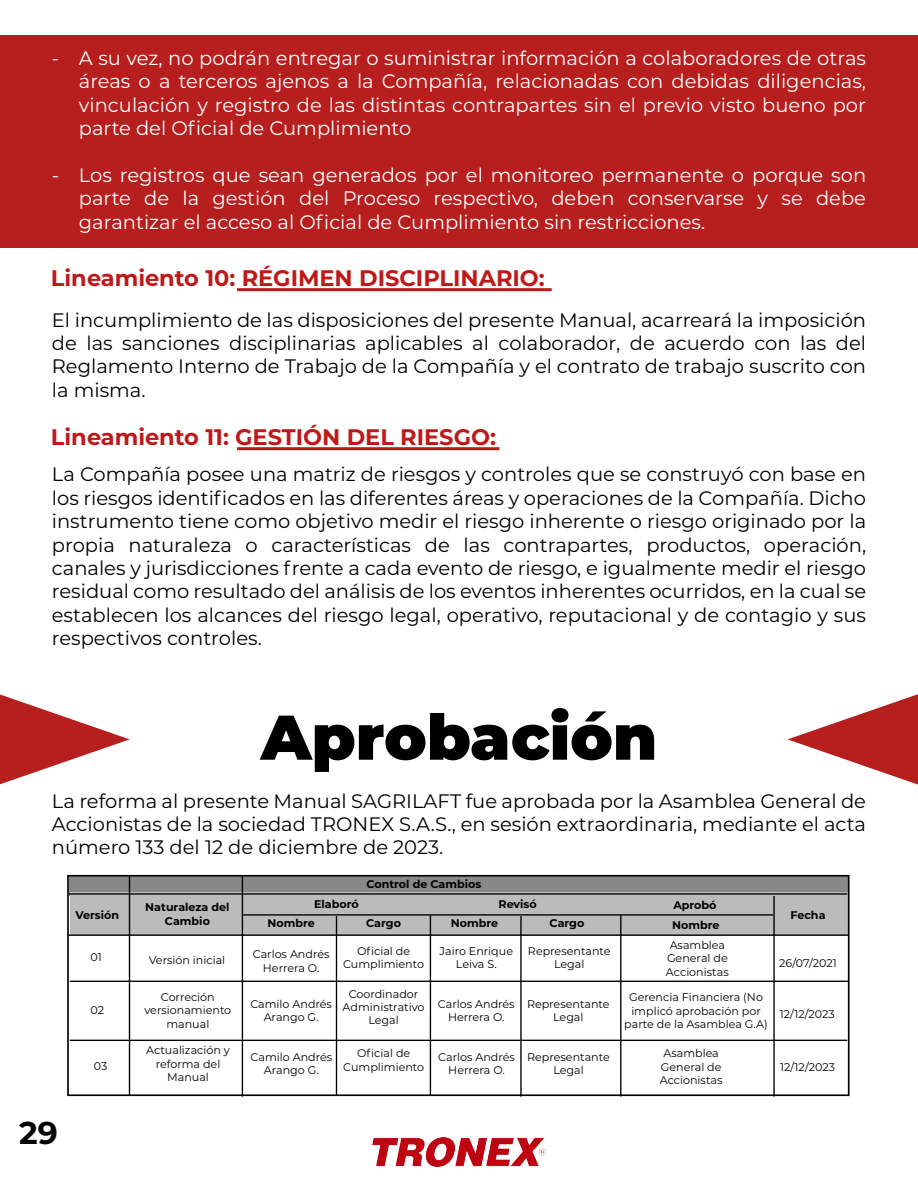
<style>
.page{position:relative;width:918px;height:1188px;background:#fff}
.page>*{position:absolute;margin:0;border:0;box-sizing:border-box;transform-origin:0 0}
.t1{font:900 63px "Montserrat";color:#000}
.t2{font:700 31.5px "Montserrat";color:#000}
.t3{font:700 22.5px "Montserrat";color:#bf1818}
.t4{font:19.5px/23.4px "Montserrat";color:#000;text-align:justify}
.t5{font:19.5px/23.4px "Montserrat";color:#fff;text-align:justify}
.t6{font:11.1px/13.4px "Montserrat";color:#000;text-align:center}
.t7{font:700 11.1px/13.4px "Montserrat";color:#000;text-align:center}
</style>
<div class="page">
<div style="left:0;top:35px;width:918px;height:212px;background:#b71e1e"></div>
<svg style="left:0;top:694px;width:130px;height:90px"></svg>
<svg style="left:788px;top:694px;width:130px;height:91px"></svg>
<hr style="left:237px;top:288px;width:315px;height:3px;background:#bf1818">
<hr style="left:237px;top:447px;width:262px;height:3px;background:#bf1818">
<img style="left:373px;top:1137px;width:172px;height:29px">
<div style="left:69px;top:875px;width:778px;height:21px;background:#898888"></div>
<div style="left:70px;top:893px;width:779px;height:43px;background:#bcbbbb"></div>
<div style="left:67px;top:875px;width:783px;height:221px;border:2px solid #000"></div>
<hr style="left:69px;top:893px;width:778px;height:2px;background:#000">
<hr style="left:68px;top:934px;width:781px;height:2px;background:#000">
<hr style="left:70px;top:981px;width:779px;height:1px;background:#000">
<hr style="left:70px;top:1040px;width:777px;height:1px;background:#000">
<hr style="left:129px;top:875px;width:1px;height:220px;background:#000">
<hr style="left:242px;top:876px;width:1px;height:221px;background:#000">
<hr style="left:336px;top:916px;width:1px;height:179px;background:#000">
<hr style="left:430px;top:915px;width:1px;height:180px;background:#000">
<hr style="left:520px;top:916px;width:2px;height:181px;background:#000">
<hr style="left:620px;top:915px;width:1px;height:182px;background:#000">
<hr style="left:773px;top:896px;width:2px;height:201px;background:#000">
<hr style="left:243px;top:914px;width:530px;height:2px;background:#000">
<p class="t5" style="left:79px;top:46px;width:789px;text-indent:-27px">- A su vez, no podrán entregar o suministrar información a colaboradores de otras áreas o a terceros ajenos a la Compañía, relacionadas con debidas diligencias, vinculación y registro de las distintas contrapartes sin el previo visto bueno por parte del Oficial de Cumplimiento</p>
<p class="t5" style="left:79px;top:163px;width:789px;text-indent:-27px">- Los registros que sean generados por el monitoreo permanente o porque son parte de la gestión del Proceso respectivo, deben conservarse y se debe garantizar el acceso al Oficial de Cumplimiento sin restricciones.</p>
<p class="t3" style="left:51px;top:261px;width:495px">Lineamiento 10: RÉGIMEN DISCIPLINARIO:</p>
<p class="t4" style="left:52px;top:307px;width:816px">El incumplimiento de las disposiciones del presente Manual, acarreará la imposición de las sanciones disciplinarias aplicables al colaborador, de acuerdo con las del Reglamento Interno de Trabajo de la Compañía y el contrato de trabajo suscrito con la misma.</p>
<p class="t3" style="left:51px;top:420px;width:446px">Lineamiento 11: GESTIÓN DEL RIESGO:</p>
<p class="t4" style="left:52px;top:462px;width:816px">La Compañía posee una matriz de riesgos y controles que se construyó con base en los riesgos identificados en las diferentes áreas y operaciones de la Compañía. Dicho instrumento tiene como objetivo medir el riesgo inherente o riesgo originado por la propia naturaleza o características de las contrapartes, productos, operación, canales y jurisdicciones frente a cada evento de riesgo, e igualmente medir el riesgo residual como resultado del análisis de los eventos inherentes ocurridos, en la cual se establecen los alcances del riesgo legal, operativo, reputacional y de contagio y sus respectivos controles.</p>
<h1 class="t1" style="left:261px;top:690px;width:398px">Aprobación</h1>
<p class="t4" style="left:52px;top:788px;width:816px">La reforma al presente Manual SAGRILAFT fue aprobada por la Asamblea General de Accionistas de la sociedad TRONEX S.A.S., en sesión extraordinaria, mediante el acta número 133 del 12 de diciembre de 2023.</p>
<h2 class="t2" style="left:19px;top:1110px;width:40px">29</h2>
<p class="t7" style="left:366px;top:877px;width:116px">Control de Cambios</p>
<p class="t7" style="left:145px;top:900px;width:86px">Naturaleza del<br>Cambio</p>
<p class="t7" style="left:268px;top:894px;width:93px;line-height:19px;text-align:left;text-indent:47px">Elaboró<br>Nombre</p>
<p class="t7" style="left:499px;top:897px;width:40px">Revisó</p>
<p class="t7" style="left:673px;top:898px;width:45px">Aprobó</p>
<p class="t7" style="left:75px;top:908px;width:45px">Versión</p>
<p class="t6" style="left:90px;top:950px;width:13px">01</p>
<p class="t6" style="left:149px;top:953px;width:78px">Versión inicial</p>
<p class="t6" style="left:253px;top:947px;width:78px">Carlos Andrés<br>Herrera O.</p>
<p class="t6" style="left:440px;top:944px;width:75px">Jairo Enrique<br>Leiva S.</p>
<p class="t6" style="left:528px;top:944px;width:84px">Representante<br>Legal</p>
<p class="t6" style="left:666px;top:938px;width:64px">Asamblea<br>General de<br>Accionistas</p>
<p class="t7" style="left:366px;top:916px;width:36px">Cargo</p>
<p class="t7" style="left:451px;top:916px;width:49px">Nombre</p>
<p class="t7" style="left:550px;top:916px;width:36px">Cargo</p>
<p class="t7" style="left:672px;top:918px;width:49px">Nombre</p>
<p class="t6" style="left:343px;top:944px;width:82px">Oficial de<br>Cumplimiento</p>
<p class="t6" style="left:343px;top:987px;width:84px">Coordinador<br>Administrativo<br>Legal</p>
<p class="t6" style="left:144px;top:990px;width:88px">Correción versionamiento manual</p>
<p class="t6" style="left:624px;top:990px;width:145px">Gerencia Financiera (No implicó aprobación por parte de la Asamblea G.A)</p>
<p class="t6" style="left:250px;top:997px;width:83px">Camilo Andrés<br>Arango G.</p>
<p class="t6" style="left:438px;top:997px;width:78px">Carlos Andrés<br>Herrera O.</p>
<p class="t6" style="left:527px;top:997px;width:84px">Representante<br>Legal</p>
<p class="t6" style="left:90px;top:1003px;width:15px">02</p>
<p class="t6" style="left:94px;top:1059px;width:15px">03</p>
<p class="t6" style="left:146px;top:1043px;width:85px">Actualización y reforma del<br>Manual</p>
<p class="t6" style="left:251px;top:1050px;width:83px">Camilo Andrés<br>Arango G.</p>
<p class="t6" style="left:343px;top:1046px;width:82px">Oficial de<br>Cumplimiento</p>
<p class="t6" style="left:438px;top:1050px;width:78px">Carlos Andrés<br>Herrera O.</p>
<p class="t6" style="left:527px;top:1050px;width:84px">Representante<br>Legal</p>
<p class="t6" style="left:660px;top:1046px;width:64px">Asamblea<br>General de<br>Accionistas</p>
<p class="t7" style="left:790px;top:908px;width:37px">Fecha</p>
<p class="t6" style="left:779px;top:956px;width:59px">26/07/2021</p>
<p class="t6" style="left:780px;top:1007px;width:56px">12/12/2023</p>
<p class="t6" style="left:780px;top:1060px;width:56px">12/12/2023</p>
</div>
